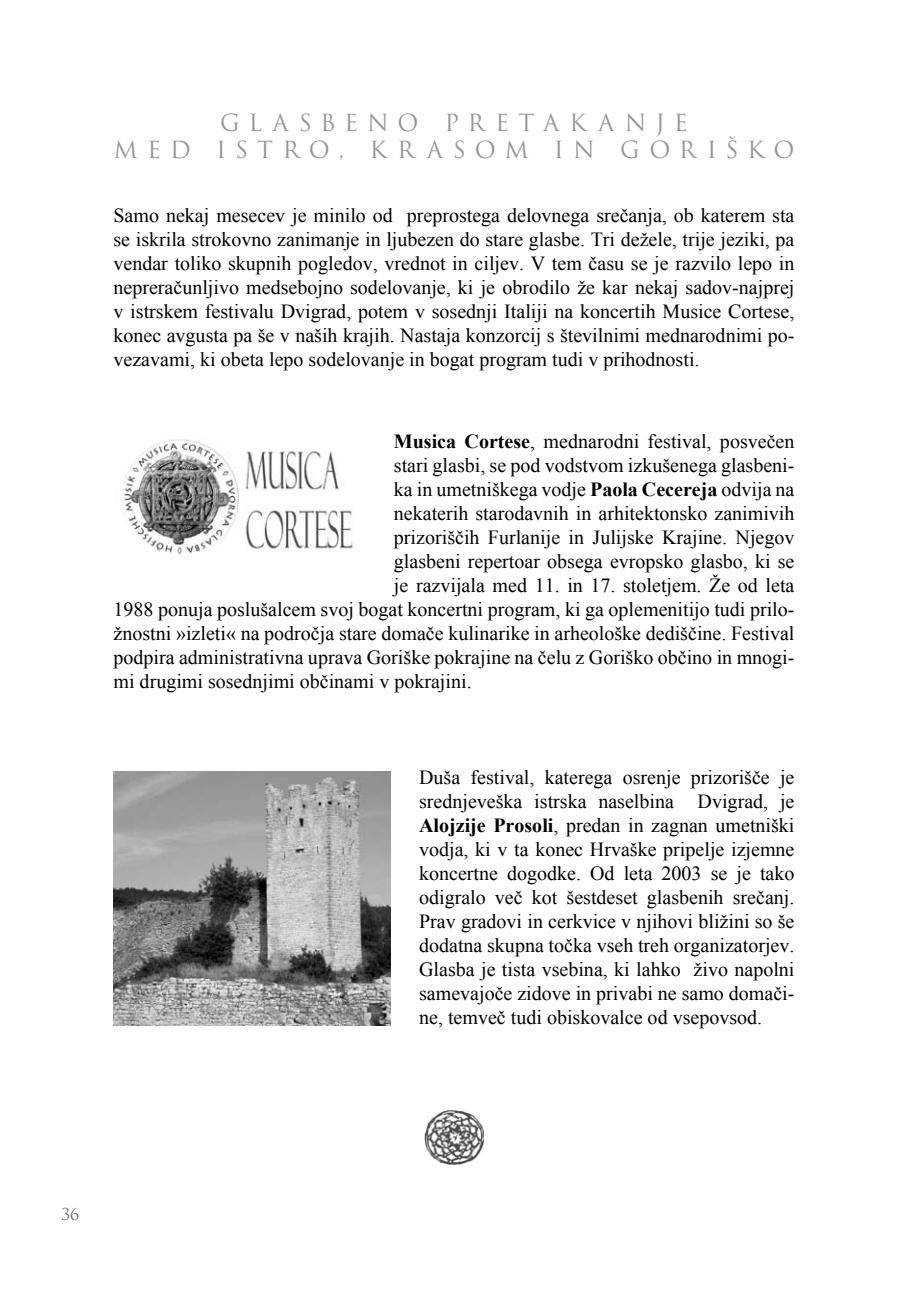
<style>
.page{position:relative;width:908px;height:1304px;background:#fff}
.page>*{position:absolute;margin:0;border:0;box-sizing:border-box;transform-origin:0 0}
.t1{font:23px "Trajan Pro";letter-spacing:.405em;color:#939598}
.t2{font:20px/24px "Times New Roman";color:#000;text-align:justify}
.t3{font:16px "Trajan Pro";color:#6d6f71}
.s1{font-weight:700}
</style>
<div class="page">
<img style="left:113px;top:771px;width:277px;height:254px">
<img style="left:123px;top:439px;width:230px;height:116px">
<img style="left:424px;top:1110px;width:59px;height:54px">
<p class="t1" style="left:220px;top:108px;width:149px">GLAS BENO</p>
<p class="t1" style="left:444px;top:108px;width:22px">PRE</p>
<p class="t1" style="left:518px;top:108px;width:167px">TAKANJE</p>
<p class="t1" style="left:113px;top:135px;width:55px">M ED</p>
<p class="t1" style="left:216px;top:135px;width:90px">IS TRO</p>
<p class="t1" style="left:338px;top:135px;width:135px">, KRASO</p>
<p class="t1" style="left:504px;top:135px;width:170px">M IN GOR</p>
<p class="t1" style="left:706px;top:135px;width:86px">IŠKO</p>
<p class="t2" style="left:113px;top:203px;width:682px">Samo nekaj mesecev je minilo od preprostega delovnega srečanja, ob katerem sta se iskrila strokovno zanimanje in ljubezen do stare glasbe. Tri dežele, trije jeziki, pa vendar toliko skupnih pogledov, vrednot in ciljev. V tem času se je razvilo lepo in nepreračunljivo medsebojno sodelovanje, ki je obrodilo že kar nekaj sadov-najprej v istrskem festivalu Dvigrad, potem v sosednji Italiji na koncertih Musice Cortese, konec avgusta pa še v naših krajih. Nastaja konzorcij s številnimi mednarodnimi po&shy;vezavami, ki obeta lepo sodelovanje in bogat program tudi v prihodnosti.</p>
<p class="t2" style="left:394px;top:429px;width:402px"><span class="s1">Musica Cortese</span>, mednarodni festival, posvečen</p>
<p class="t2" style="left:394px;top:453px;width:402px">stari glasbi, se pod vodstvom izkušenega glasbeni-</p>
<p class="t2" style="left:394px;top:477px;width:402px">ka in umetniškega vodje <span class="s1">Paola Cecereja</span> odvija na</p>
<p class="t2" style="left:394px;top:501px;width:402px">nekaterih starodavnih in arhitektonsko zanimivih</p>
<p class="t2" style="left:394px;top:525px;width:402px">prizoriščih Furlanije in Julijske Krajine. Njegov</p>
<p class="t2" style="left:394px;top:549px;width:402px">glasbeni repertoar obsega evropsko glasbo, ki se</p>
<p class="t2" style="left:394px;top:573px;width:402px">je razvijala med 11. in 17. stoletjem. Že od leta</p>
<p class="t2" style="left:113px;top:597px;width:682px">1988 ponuja poslušalcem svoj bogat koncertni program, ki ga oplemenitijo tudi prilo-</p>
<p class="t2" style="left:113px;top:621px;width:682px">žnostni »izleti« na področja stare domače kulinarike in arheološke dediščine. Festival</p>
<p class="t2" style="left:113px;top:645px;width:682px">podpira administrativna uprava Goriške pokrajine na čelu z Goriško občino in mnogi-</p>
<p class="t2" style="left:113px;top:669px;width:359px">mi drugimi sosednjimi občinami v pokrajini.</p>
<p class="t2" style="left:419px;top:765px;width:377px">Duša festival, katerega osrenje prizorišče je srednjeveška istrska naselbina Dvigrad, je <span class="s1">Alojzije Prosoli</span>, predan in zagnan umetniški vodja, ki v ta konec Hrvaške pripelje izjemne koncertne dogodke. Od leta 2003 se je tako odigralo več kot šestdeset glasbenih srečanj.<br>Prav gradovi in cerkvice v njihovi bližini so še dodatna skupna točka vseh treh organizatorjev.<br>Glasba je tista vsebina, ki lahko živo napolni samevajoče zidove in privabi ne samo domači&shy;ne, temveč tudi obiskovalce od vsepovsod.</p>
<p class="t3" style="left:61px;top:1204px;width:20px">36</p>
</div>
